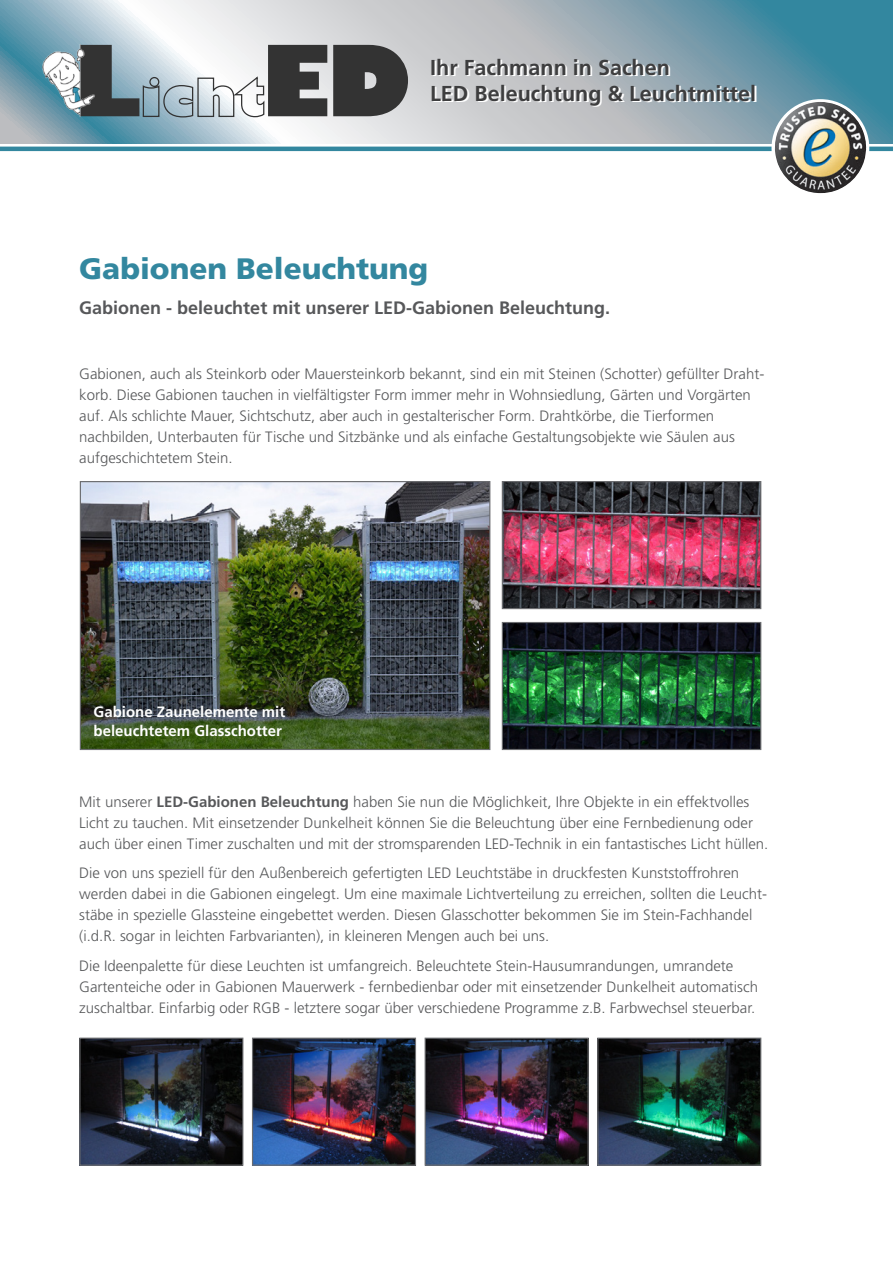
<style>
.page{position:relative;width:893px;height:1263px;background:#fff}
.page>*{position:absolute;margin:0;border:0;box-sizing:border-box;transform-origin:0 0}
.t1{font:900 29.55px "Frutiger";color:#33879f}
.t2{font:700 21.6px/26px "Frutiger";color:#3e3e3f}
.t3{font:700 18px "Frutiger";color:#57585a}
.t4{font:300 15px/21px "Frutiger";color:#57585a}
.t5{font:700 15px/19px "Frutiger";color:#fff}
.s1{font-weight:700}
</style>
<div class="page">
<img style="left:82px;top:483px;width:406px;height:265px">
<div style="left:80px;top:481px;width:410px;height:269px;border:1px solid #6c6d70"></div>
<img style="left:504px;top:483px;width:255px;height:124px">
<div style="left:502px;top:481px;width:259px;height:128px;border:1px solid #6c6d70"></div>
<img style="left:504px;top:624px;width:255px;height:124px">
<div style="left:502px;top:622px;width:259px;height:128px;border:1px solid #6c6d70"></div>
<svg style="left:0;top:0;width:893px;height:143px;background:#9eb6c0"></svg>
<svg style="left:80px;top:45px;width:328px;height:73px"></svg>
<img style="left:42px;top:45px;width:59px;height:71px">
<hr style="left:0;top:147px;width:893px;height:4px;background:#33879f">
<div style="left:771px;top:99px;width:98px;height:98px;background:#fff;border-radius:50%"></div>
<img style="left:775px;top:102px;width:91px;height:91px">
<img style="left:81px;top:1039px;width:160px;height:125px">
<div style="left:79px;top:1037px;width:164px;height:129px;border:1px solid #6c6d70"></div>
<img style="left:254px;top:1039px;width:160px;height:125px">
<div style="left:252px;top:1037px;width:164px;height:129px;border:1px solid #6c6d70"></div>
<img style="left:427px;top:1039px;width:160px;height:125px">
<div style="left:425px;top:1037px;width:164px;height:129px;border:1px solid #6c6d70"></div>
<img style="left:599px;top:1039px;width:160px;height:125px">
<div style="left:597px;top:1037px;width:164px;height:129px;border:1px solid #6c6d70"></div>
<h2 class="t2" style="left:430px;top:54px;width:328px">Ihr Fachmann in Sachen<br>LED Beleuchtung &amp; Leuchtmittel</h2>
<h1 class="t1" style="left:79px;top:251px;width:351px">Gabionen Beleuchtung</h1>
<p class="t3" style="left:79px;top:297px;width:532px">Gabionen - beleuchtet mit unserer LED-Gabionen Beleuchtung.</p>
<p class="t4" style="left:79px;top:363px;width:687px">Gabionen, auch als Steinkorb oder Mauersteinkorb bekannt, sind ein mit Steinen (Schotter) gefüllter Draht&shy;korb. Diese Gabionen tauchen in vielfältigster Form immer mehr in Wohnsiedlung, Gärten und Vorgärten auf. Als schlichte Mauer, Sichtschutz, aber auch in gestalterischer Form. Drahtkörbe, die Tierformen nachbilden, Unterbauten für Tische und Sitzbänke und als einfache Gestaltungsobjekte wie Säulen aus aufgeschichtetem Stein.</p>
<p class="t5" style="left:94px;top:702px;width:193px">Gabione Zaunelemente mit beleuchtetem Glasschotter</p>
<p class="t4" style="left:79px;top:791px;width:691px">Mit unserer <span class="s1">LED-Gabionen Beleuchtung</span> haben Sie nun die Möglichkeit, Ihre Objekte in ein effektvolles<br>Licht zu tauchen. Mit einsetzender Dunkelheit können Sie die Beleuchtung über eine Fernbedienung oder auch über einen Timer zuschalten und mit der stromsparenden LED-Technik in ein fantastisches Licht hüllen.</p>
<p class="t4" style="left:79px;top:863px;width:689px">Die von uns speziell für den Außenbereich gefertigten LED Leuchtstäbe in druckfesten Kunststoffrohren werden dabei in die Gabionen eingelegt. Um eine maximale Lichtverteilung zu erreichen, sollten die Leucht&shy;stäbe in spezielle Glassteine eingebettet werden. Diesen Glasschotter bekommen Sie im Stein-Fachhandel (i.d.R. sogar in leichten Farbvarianten), in kleineren Mengen auch bei uns.</p>
<p class="t4" style="left:79px;top:955px;width:680px">Die Ideenpalette für diese Leuchten ist umfangreich. Beleuchtete Stein-Hausumrandungen, umrandete<br>Gartenteiche oder in Gabionen Mauerwerk - fernbedienbar oder mit einsetzender Dunkelheit automatisch zuschaltbar. Einfarbig oder RGB - letztere sogar über verschiedene Programme z.B. Farbwechsel steuerbar.</p>
</div>
